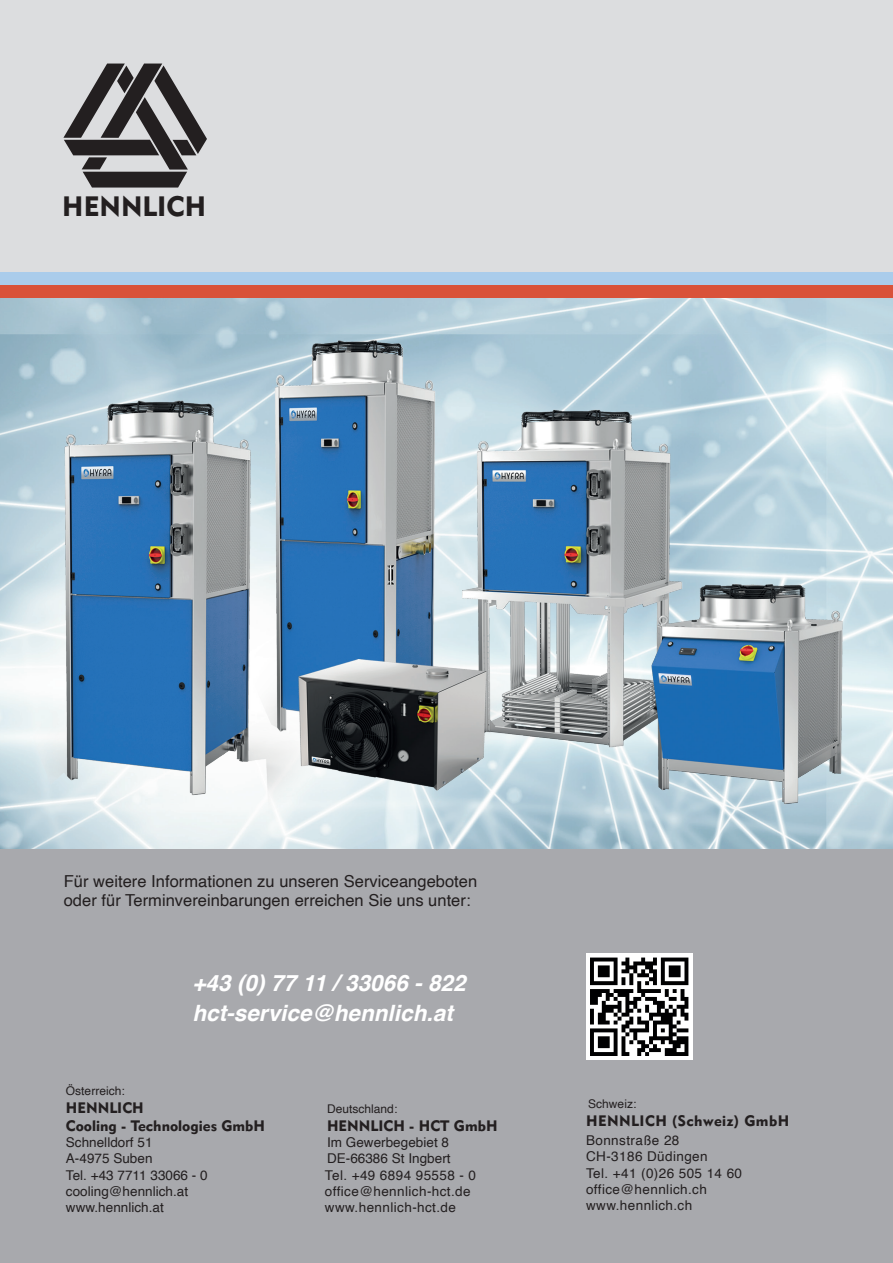
<style>
.page{position:relative;width:893px;height:1263px;background:#fff}
.page>*{position:absolute;margin:0;border:0;box-sizing:border-box;transform-origin:0 0}
.t1{font:27.75px "Geometric 415 BT Black A";color:#231f20}
.t2{font:italic 700 22.5px/30px "Helvetica";color:#fff}
.t3{font:16.5px/19.8px "Helvetica";color:#231f20}
.t4{font:15px/18px "Geometric 415 BT Black A";color:#231f20}
.t5{font:15px "Geometric 415 BT Black A";letter-spacing:.03em;color:#231f20}
.t6{font:13.5px/16.2px "Helvetica";letter-spacing:.03em;color:#231f20}
.t7{font:13.5px/16.2px "Helvetica";color:#231f20}
.t8{font:12px "Helvetica";color:#231f20}
</style>
<div class="page">
<div style="left:0;top:849px;width:893px;height:414px;background:#a8a9ad"></div>
<div style="left:0;top:0;width:893px;height:292px;background:#dcdddf"></div>
<div style="left:0;top:285px;width:893px;height:13px;background:#d95239"></div>
<svg style="left:63px;top:64px;width:144px;height:124px"></svg>
<div style="left:0;top:272px;width:893px;height:13px;background:#aacceb"></div>
<div style="left:586px;top:954px;width:106px;height:106px;background:#fff"></div>
<svg style="left:590px;top:957px;width:98px;height:99px"></svg>
<img style="left:0;top:298px;width:893px;height:551px">
<h1 class="t1" style="left:62px;top:189px;width:145px">HENNLICH</h1>
<p class="t3" style="left:64px;top:871px;width:415px">Für weitere Informationen zu unseren Serviceangeboten oder für Terminvereinbarungen erreichen Sie uns unter:</p>
<h2 class="t2" style="left:192px;top:968px;width:275px">+43 (0) 77 11 / 33066 - 822 hct-service@hennlich.at</h2>
<p class="t8" style="left:66px;top:1081px;width:60px">Österreich:</p>
<p class="t4" style="left:66px;top:1098px;width:201px">HENNLICH<br>Cooling - Technologies GmbH</p>
<p class="t7" style="left:66px;top:1135px;width:143px">Schnelldorf 51<br>A-4975 Suben<br>Tel. +43 7711 33066 - 0 cooling@hennlich.at www.hennlich.at</p>
<p class="t8" style="left:327px;top:1099px;width:72px">Deutschland:</p>
<p class="t4" style="left:327px;top:1116px;width:172px">HENNLICH - HCT GmbH</p>
<p class="t6" style="left:325px;top:1135px;width:153px">Im Gewerbegebiet 8<br>DE-66386 St Ingbert<br>Tel. +49 6894 95558 - 0 office@hennlich-hct.de www.hennlich-hct.de</p>
<p class="t8" style="left:588px;top:1094px;width:50px">Schweiz:</p>
<p class="t5" style="left:586px;top:1111px;width:205px">HENNLICH (Schweiz) GmbH</p>
<p class="t6" style="left:586px;top:1133px;width:158px">Bonnstraße 28<br>CH-3186 Düdingen<br>Tel. +41 (0)26 505 14 60 office@hennlich.ch www.hennlich.ch</p>
</div>
